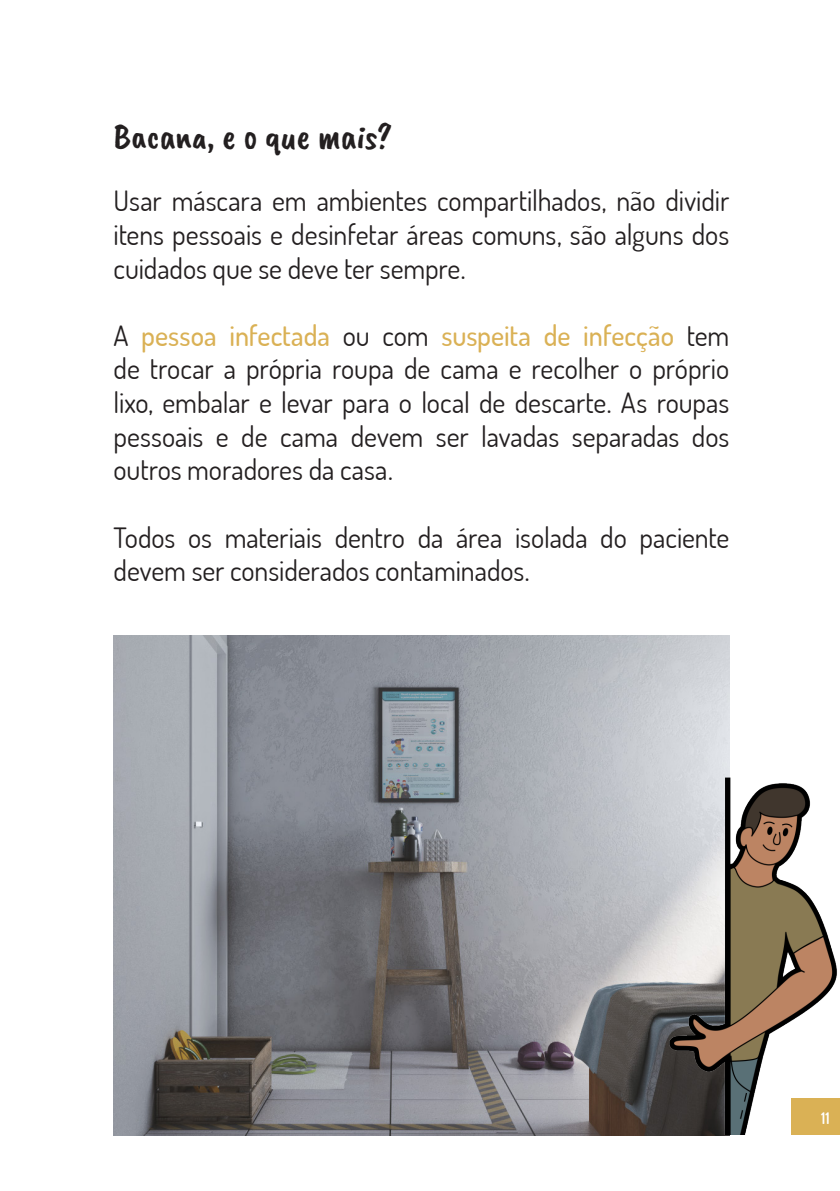
<style>
.page{position:relative;width:840px;height:1191px;background:#fff}
.page>*{position:absolute;margin:0;border:0;box-sizing:border-box;transform-origin:0 0}
.t1{font:36px "Caveat Brush";letter-spacing:-.005em;color:#231f20}
.t2{font:28px/33.6px "Dosis";letter-spacing:-.005em;color:#231f20;text-align:justify}
.t3{font:600 16px "Dosis";color:#fff}
.s1{font-weight:500;color:#dab155}
</style>
<div class="page">
<img style="left:113px;top:635px;width:616px;height:500px">
<img style="left:652px;top:759px;width:187px;height:375px">
<p class="t1" style="left:113px;top:116px;width:280px">Bacana, e o que mais?</p>
<p class="t2" style="left:113px;top:183px;width:617px">Usar máscara em ambientes compartilhados, não dividir itens pessoais e desinfetar áreas comuns, são alguns dos cuidados que se deve ter sempre.</p>
<p class="t2" style="left:113px;top:317px;width:617px">A <span class="s1">pessoa infectada</span> ou com <span class="s1">suspeita de infecção</span> tem de trocar a própria roupa de cama e recolher o próprio lixo, embalar e levar para o local de descarte. As roupas pessoais e de cama devem ser lavadas separadas dos outros moradores da casa.</p>
<p class="t2" style="left:113px;top:519px;width:617px">Todos os materiais dentro da área isolada do paciente devem ser considerados contaminados.</p>
<p class="t3" style="left:820px;top:1106px;width:10px">11</p>
</div>
